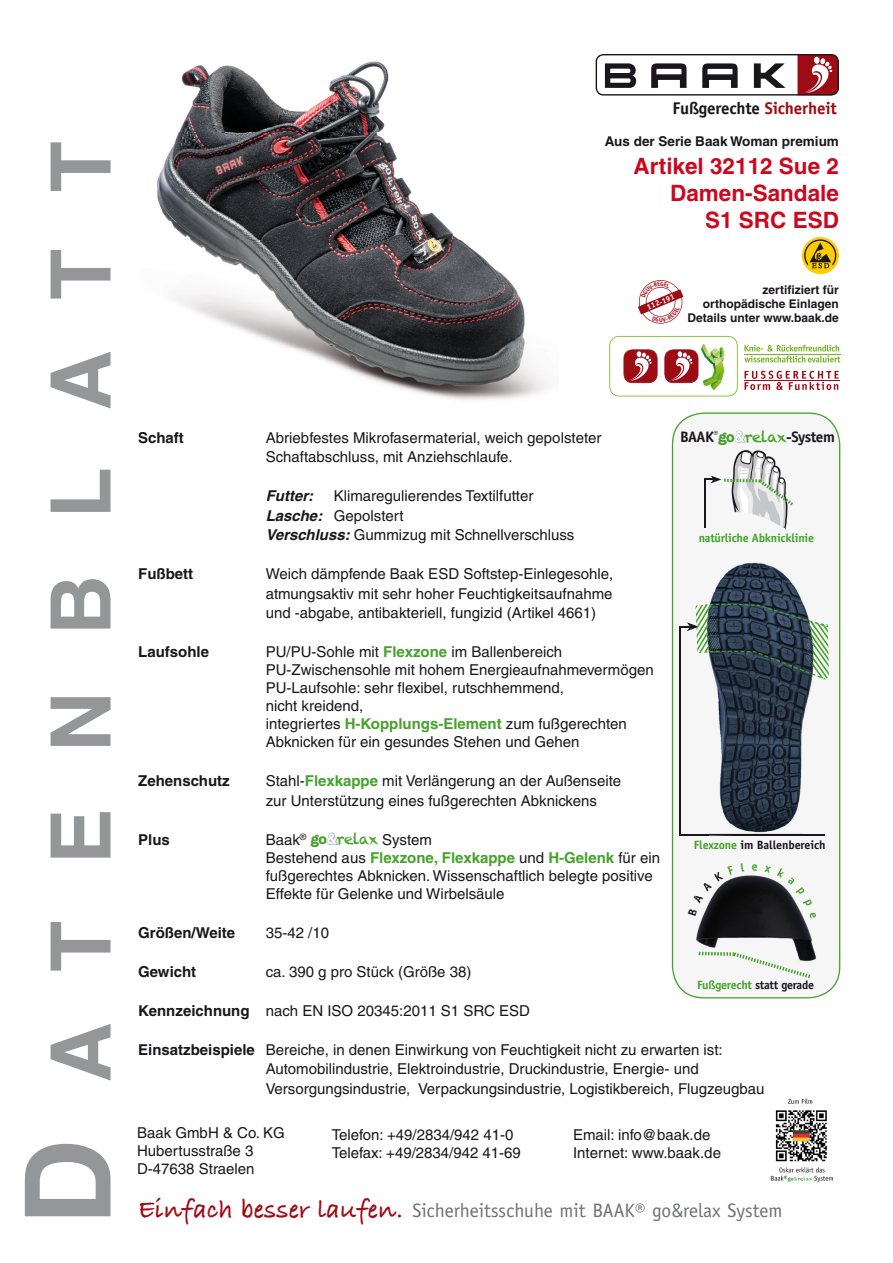
<style>
.page{position:relative;width:893px;height:1263px;background:#fff}
.page>*{position:absolute;margin:0;border:0;box-sizing:border-box;transform-origin:0 0}
.t1{font:700 83.25px "Helvetica";letter-spacing:.68em;color:#949697}
.t2{font:700 22.5px/27px "Helvetica AFF";color:#cd071e;text-align:right}
.t3{font:19.5px "Officina Sans";color:#707173}
.t4{font:700 16.95px "Officina Sans";letter-spacing:-.01em;color:#1a171c}
.t5{font:700 15.15px "Officina Sans";letter-spacing:-.03em;color:#1a171c}
.t6{font:15px/18px "Helvetica AFF";color:#1a171c}
.t7{font:700 15px "Helvetica AFF";color:#1a171c}
.t8{font:italic 700 15px "Helvetica AFF";color:#1a171c}
.t9{font:700 13.5px "Helvetica AFF";color:#1a171c}
.t10{font:700 12px/14.4px "Helvetica AFF";color:#1a171c;text-align:right}
.t11{font:700 12px "Officina Sans";letter-spacing:-.02em;color:#1a171c}
.t12{font:700 12px "Officina Sans";letter-spacing:-.02em;color:#45a22b}
.t13{font:700 7.8px "Officina Sans";color:#fff}
.s1{font-size:119.1px}
.s2{color:#9d0c15}
.s3{font-weight:700;font-style:italic}
.s4{font-family:"American Typewriter";color:#45a22b}
.s5{font-family:"Helvetica";color:#fff}
.s6{font-family:"Chalkduster";font-weight:400;color:#45a22b}
.s7{font-weight:700;color:#45a22b}
.s8{font-family:"American Typewriter";font-weight:700;color:#45a22b}
.s9{font-family:"Helvetica";font-weight:700;color:#fff}
.s10{font-family:"Chalkduster";color:#45a22b}
.s11{font-weight:700}
.s12{color:#45a22b}
.s13{font-family:"Bradley Hand ITCTT";font-weight:700;font-size:27px;color:#9d0c15}
</style>
<div class="page">
<svg style="left:672px;top:412px;width:168px;height:586px;fill:#f6f6f7"></svg>
<div style="left:733px;top:528px;width:51px;height:6px;background:#f6f6f7"></div>
<hr style="left:704px;top:479px;width:2px;height:49px;background:#1a171c">
<svg style="left:705px;top:430px;width:99px;height:100px"></svg>
<hr style="left:679px;top:627px;width:1px;height:207px;background:#1a171c">
<hr style="left:679px;top:834px;width:146px;height:1px;background:#1a171c">
<img style="left:704px;top:551px;width:112px;height:283px">
<svg style="left:679px;top:604px;width:150px;height:77px"></svg>
<img style="left:696px;top:870px;width:126px;height:96px">
<svg style="left:699px;top:952px;width:111px;height:26px"></svg>
<img style="left:770px;top:1098px;width:63px;height:85px">
<svg style="left:326px;top:832px;width:13px;height:13px"></svg>
<svg style="left:596px;top:54px;width:243px;height:42px"></svg>
<img style="left:157px;top:61px;width:392px;height:339px">
<svg style="left:802px;top:237px;width:37px;height:37px"></svg>
<svg style="left:804px;top:239px;width:32px;height:29px"></svg>
<svg style="left:609px;top:336px;width:129px;height:60px"></svg>
<svg style="left:744px;top:371px;width:95px;height:19px"></svg>
<hr style="left:744px;top:380px;width:96px;height:1px;background:#9d0c15">
<svg style="left:744px;top:345px;width:96px;height:17px"></svg>
<hr style="left:744px;top:354px;width:97px;height:1px;background:#74b320">
<svg style="left:688px;top:866px;width:46px;height:49px"></svg>
<svg style="left:741px;top:863px;width:3px;height:9px"></svg>
<svg style="left:752px;top:864px;width:5px;height:7px"></svg>
<svg style="left:764px;top:866px;width:7px;height:7px"></svg>
<svg style="left:777px;top:868px;width:39px;height:50px"></svg>
<svg style="left:638px;top:280px;width:46px;height:44px"></svg>
<h1 class="t1" style="left:14px;top:1225px;width:1085px;rotate:-90deg"><span class="s1">D</span>ATENBLATT</h1>
<p class="t4" style="left:672px;top:98px;width:166px">Fußgerechte <span class="s2">Sicherheit</span></p>
<p class="t9" style="left:605px;top:133px;width:236px">Aus der Serie Baak Woman premium</p>
<h2 class="t2" style="left:633px;top:152px;width:207px">Artikel 32112 Sue 2<br>Damen-Sandale<br>S1 SRC ESD</h2>
<p class="t7" style="left:138px;top:428px;width:47px">Schaft</p>
<p class="t6" style="left:266px;top:428px;width:337px;line-height:19.5px">Abriebfestes Mikrofasermaterial, weich gepolsteter<br>Schaftabschluss, mit Anziehschlaufe.</p>
<p class="t8" style="left:266px;top:485px;width:49px">Futter:</p>
<p class="t6" style="left:266px;top:486px;width:310px;line-height:19.5px;text-indent:68px">Klimaregulierendes Textilfutter<br><span class="s3">Lasche:</span> Gepolstert<br><span class="s3">Verschluss:</span> Gummizug mit Schnellverschluss</p>
<p class="t13" style="left:645px;top:303px;width:30px;rotate:-23deg">112-191</p>
<p class="t10" style="left:687px;top:282px;width:153px">zertifiziert für orthopädische Einlagen<br>Details unter www.baak.de</p>
<p class="t5" style="left:680px;top:427px;width:156px">BAAK<sup>®</sup><span class="s4">go</span><span class="s5">&amp;</span><span class="s6">relax</span>-System</p>
<p class="t12" style="left:699px;top:530px;width:117px">natürliche Abknicklinie</p>
<p class="t7" style="left:138px;top:565px;width:56px">Fußbett</p>
<p class="t6" style="left:266px;top:564px;width:349px;line-height:19.5px;text-align:justify">Weich dämpfende Baak ESD Softstep-Einlegesohle, atmungsaktiv mit sehr hoher Feuchtigkeitsaufnahme und -abgabe, antibakteriell, fungizid (Artikel 4661)</p>
<p class="t7" style="left:138px;top:643px;width:72px">Laufsohle</p>
<p class="t6" style="left:266px;top:643px;width:390px">PU/PU-Sohle mit <span class="s7">Flexzone</span> im Ballenbereich PU-Zwischensohle mit hohem Energieaufnahmevermögen PU-Laufsohle: sehr flexibel, rutschhemmend,<br>nicht kreidend,<br>integriertes <span class="s7">H-Kopplungs-Element</span> zum fußgerechten Abknicken für ein gesundes Stehen und Gehen</p>
<p class="t7" style="left:138px;top:772px;width:93px">Zehenschutz</p>
<p class="t6" style="left:266px;top:771px;width:357px;line-height:19.5px">Stahl-<span class="s7">Flexkappe</span> mit Verlängerung an der Außenseite zur Unterstützung eines fußgerechten Abknickens</p>
<p class="t7" style="left:138px;top:830px;width:33px">Plus</p>
<p class="t6" style="left:266px;top:830px;width:396px">Baak<sup>®</sup> <span class="s8">go</span><span class="s9">&amp;</span><span class="s10">relax</span> System<br>Bestehend aus <span class="s7">Flexzone, Flexkappe</span> und <span class="s7">H-Gelenk</span> für ein fußgerechtes Abknicken. Wissenschaftlich belegte positive Effekte für Gelenke und Wirbelsäule</p>
<p class="t7" style="left:138px;top:923px;width:99px">Größen/Weite</p>
<p class="t6" style="left:266px;top:923px;width:65px">35-42 /10</p>
<p class="t7" style="left:138px;top:962px;width:60px">Gewicht</p>
<p class="t6" style="left:266px;top:962px;width:207px">ca. 390 g pro Stück (Größe 38)</p>
<p class="t6" style="left:138px;top:1001px;width:393px"><span class="s11">Kennzeichnung</span> nach EN ISO 20345:2011 S1 SRC ESD</p>
<p class="t6" style="left:266px;top:1040px;width:500px;line-height:19.5px;text-indent:-128px"><span class="s11">Einsatzbeispiele</span> Bereiche, in denen Einwirkung von Feuchtigkeit nicht zu erwarten ist:<br>Automobilindustrie, Elektroindustrie, Druckindustrie, Energie- und<br>Versorgungsindustrie, Verpackungsindustrie, Logistikbereich, Flugzeugbau</p>
<p class="t11" style="left:694px;top:838px;width:133px"><span class="s12">Flexzone</span> im Ballenbereich</p>
<p class="t11" style="left:697px;top:978px;width:119px"><span class="s12">Fußgerecht</span> statt gerade</p>
<p class="t6" style="left:137px;top:1123px;width:149px">Baak GmbH &amp; Co. KG<br>Hubertusstraße 3<br>D-47638 Straelen</p>
<p class="t6" style="left:332px;top:1125px;width:191px">Telefon: +49/2834/942 41-0<br>Telefax: +49/2834/942 41-69</p>
<p class="t6" style="left:573px;top:1125px;width:149px">Email: info@baak.de<br>Internet: www.baak.de</p>
<h3 class="t3" style="left:138px;top:1199px;width:646px"><span class="s13">Einfach besser laufen.</span> Sicherheitsschuhe mit BAAK® go&amp;relax System</h3>
</div>
